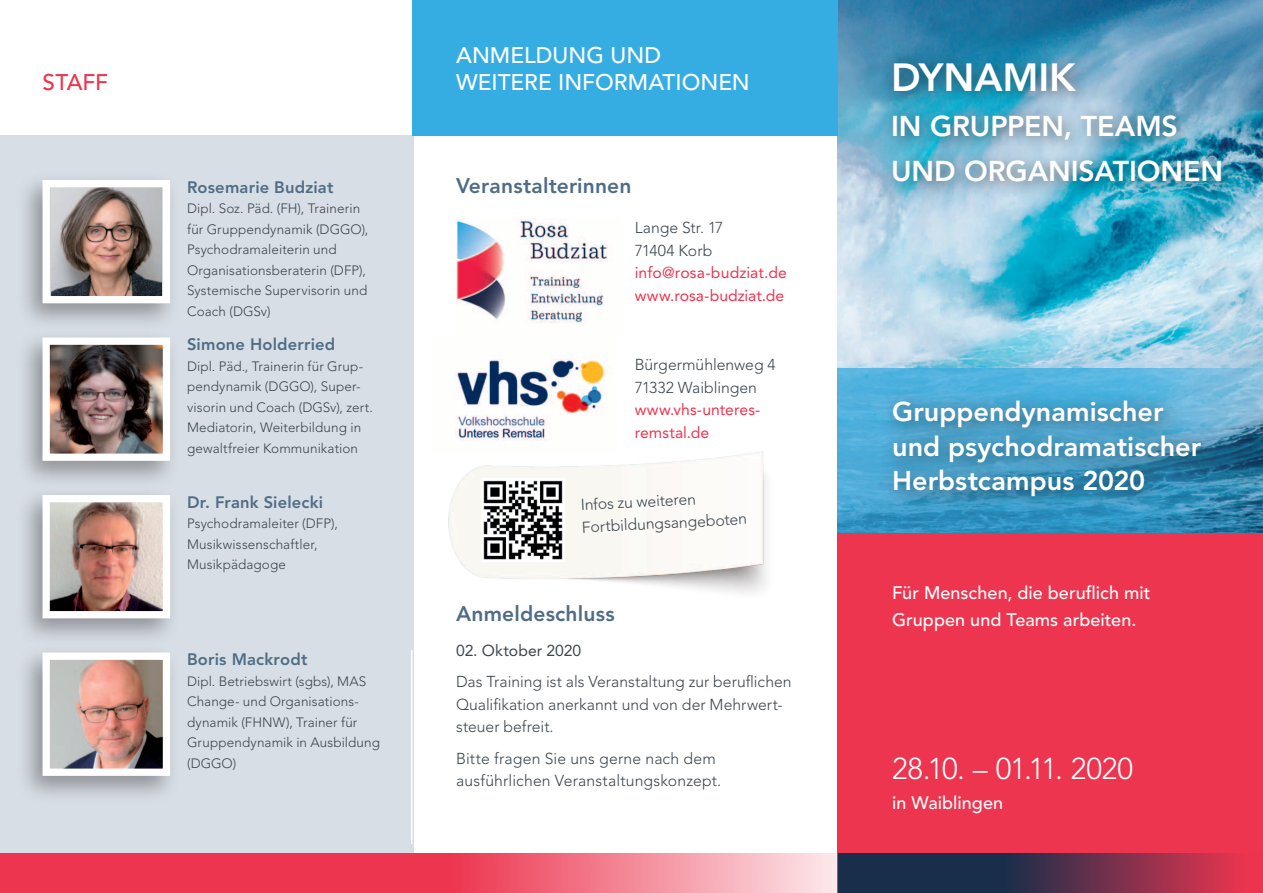
<style>
.page{position:relative;width:1263px;height:893px;background:#fff}
.page>*{position:absolute;margin:0;border:0;box-sizing:border-box;transform-origin:0 0}
.t1{font:800 39px "Avenir";letter-spacing:-.005em;color:#fff}
.t2{font:300 30px "Avenir";letter-spacing:-.01em;color:#fff}
.t3{font:800 28.5px/45px "Avenir";letter-spacing:-.005em;color:#fff}
.t4{font:800 27px/34.5px "Avenir";color:#fff}
.t5{font:500 22.5px/27px "Avenir";color:#fff}
.t6{font:500 22.5px "Avenir";letter-spacing:-.005em;color:#ed354f}
.t7{font:800 21px "Avenir";letter-spacing:.005em;color:#506d86}
.t8{font:500 18px/27px "Avenir";letter-spacing:.005em;color:#fff}
.t9{font:800 16.5px "Avenir";letter-spacing:.01em;color:#506d86}
.t10{font:300 15.75px/22.5px "Avenir";color:#3d474f}
.t11{font:15.75px/22.5px "Avenir";letter-spacing:.005em;color:#ed354f}
.t12{font:15.75px "Avenir";color:#3d474f}
.t13{font:300 13.5px/20.5px "Avenir";letter-spacing:.005em;color:#3d474f}
</style>
<div class="page">
<img style="left:448px;top:452px;width:319px;height:141px">
<div style="left:0;top:135px;width:413px;height:758px;background:#d7dee5"></div>
<hr style="left:411px;top:650px;width:1px;height:194px;background:#fff">
<svg style="left:0;top:853px;width:838px;height:40px;background:#f05e73"></svg>
<img style="left:838px;top:0;width:425px;height:534px">
<div style="left:838px;top:534px;width:425px;height:359px;background:#ed354f"></div>
<svg style="left:838px;top:853px;width:398px;height:40px;background:#532f4b"></svg>
<img style="left:481px;top:478px;width:83px;height:84px">
<div style="left:412px;top:0;width:426px;height:135px;background:#36ade2"></div>
<svg style="left:838px;top:369px;width:425px;height:164px;background:#479ec9"></svg>
<div style="left:882px;top:52px;width:356px;height:146px;background:#231f20;opacity:.56"></div>
<div style="left:879px;top:387px;width:342px;height:129px;background:#231f20;opacity:.75"></div>
<div style="left:16px;top:171px;width:164px;height:161px;background:#231f20;opacity:.4"></div>
<svg style="left:39px;top:176px;width:135px;height:131px;background:#ada29f"></svg>
<div style="left:16px;top:486px;width:164px;height:161px;background:#231f20;opacity:.4"></div>
<img style="left:39px;top:491px;width:135px;height:131px">
<div style="left:16px;top:329px;width:164px;height:160px;background:#231f20;opacity:.4"></div>
<img style="left:39px;top:334px;width:135px;height:130px">
<div style="left:16px;top:644px;width:164px;height:160px;background:#231f20;opacity:.4"></div>
<img style="left:39px;top:649px;width:135px;height:130px">
<img style="left:456px;top:220px;width:152px;height:103px">
<img style="left:448px;top:359px;width:169px;height:94px">
<h3 class="t6" style="left:43px;top:69px;width:67px">stAff</h3>
<p class="t9" style="left:187px;top:177px;width:148px">Rosemarie Budziat</p>
<p class="t13" style="left:187px;top:198px;width:183px">Dipl. Soz. Päd. (FH), Trainerin für Gruppendynamik (DGGO),<br>Psychodramaleiterin und<br>Organisationsberaterin (DFP),<br>Systemische Supervisorin und<br>Coach (DGSv)</p>
<p class="t9" style="left:187px;top:335px;width:150px">Simone Holderried</p>
<p class="t13" style="left:187px;top:356px;width:187px">Dipl. Päd., Trainerin für Grup&shy;pendynamik (DGGO), Super&shy;visorin und Coach (DGSv), zert.<br>Mediatorin, Weiterbildung in gewaltfreier Kommunikation</p>
<p class="t9" style="left:187px;top:492px;width:138px">Dr. Frank Sielecki</p>
<p class="t13" style="left:187px;top:513px;width:152px">Psychodramaleiter (DFP),<br>Musikwissenschaftler,<br>Musikpädagoge</p>
<p class="t9" style="left:187px;top:650px;width:122px">Boris M ackrodt</p>
<p class="t13" style="left:187px;top:671px;width:194px">Dipl. Betriebswirt (sgbs), MAS<br>Change- und Organisations&shy;dynamik (FHNW), Trainer für<br>Gruppendynamik in Ausbildung (DGGO)</p>
<h3 class="t5" style="left:456px;top:42px;width:295px">Anmeldung und weitere I nformationen</h3>
<h3 class="t7" style="left:456px;top:173px;width:177px">Veranstalterinnen</h3>
<p class="t10" style="left:635px;top:217px;width:90px">Lange Str. 17<br>71404 Korb</p>
<p class="t11" style="left:635px;top:262px;width:154px">info@rosa-budziat.de www.rosa-budziat.de</p>
<p class="t10" style="left:635px;top:353px;width:143px">Bürgermühlenweg 4<br>71332 Waiblingen</p>
<p class="t11" style="left:635px;top:398px;width:127px">www.vhs-unteres&shy;remstal.de</p>
<p class="t10" style="left:580px;top:493px;width:167px;rotate:-3deg">Infos zu weiteren<br>Fortbildungsangeboten</p>
<h3 class="t7" style="left:456px;top:602px;width:160px">Anmeldeschluss</h3>
<p class="t12" style="left:456px;top:641px;width:127px">02. Oktober 2020</p>
<p class="t10" style="left:456px;top:671px;width:337px">Das Training ist als Veranstaltung zur beruflichen<br>Qualifikation anerkannt und von der Mehrwert&shy;steuer befreit.</p>
<p class="t10" style="left:456px;top:747px;width:267px">Bitte fragen Sie uns gerne nach dem ausführlichen Veranstaltungskonzept.</p>
<h1 class="t1" style="left:891px;top:54px;width:186px">Dynamik</h1>
<h3 class="t3" style="left:891px;top:103px;width:333px">in Gruppen, Teams und Organisationen</h3>
<h3 class="t4" style="left:892px;top:395px;width:310px">Gruppendynamischer und psychodramatischer<br>Herbstcampus 2020</h3>
<h3 class="t8" style="left:892px;top:580px;width:260px">Für Menschen, die beruflich mit<br>Gruppen und Teams arbeiten.</h3>
<h2 class="t2" style="left:892px;top:751px;width:242px">28.10. – 01.11. 2020</h2>
<h3 class="t8" style="left:892px;top:790px;width:112px">in Waiblingen</h3>
</div>
